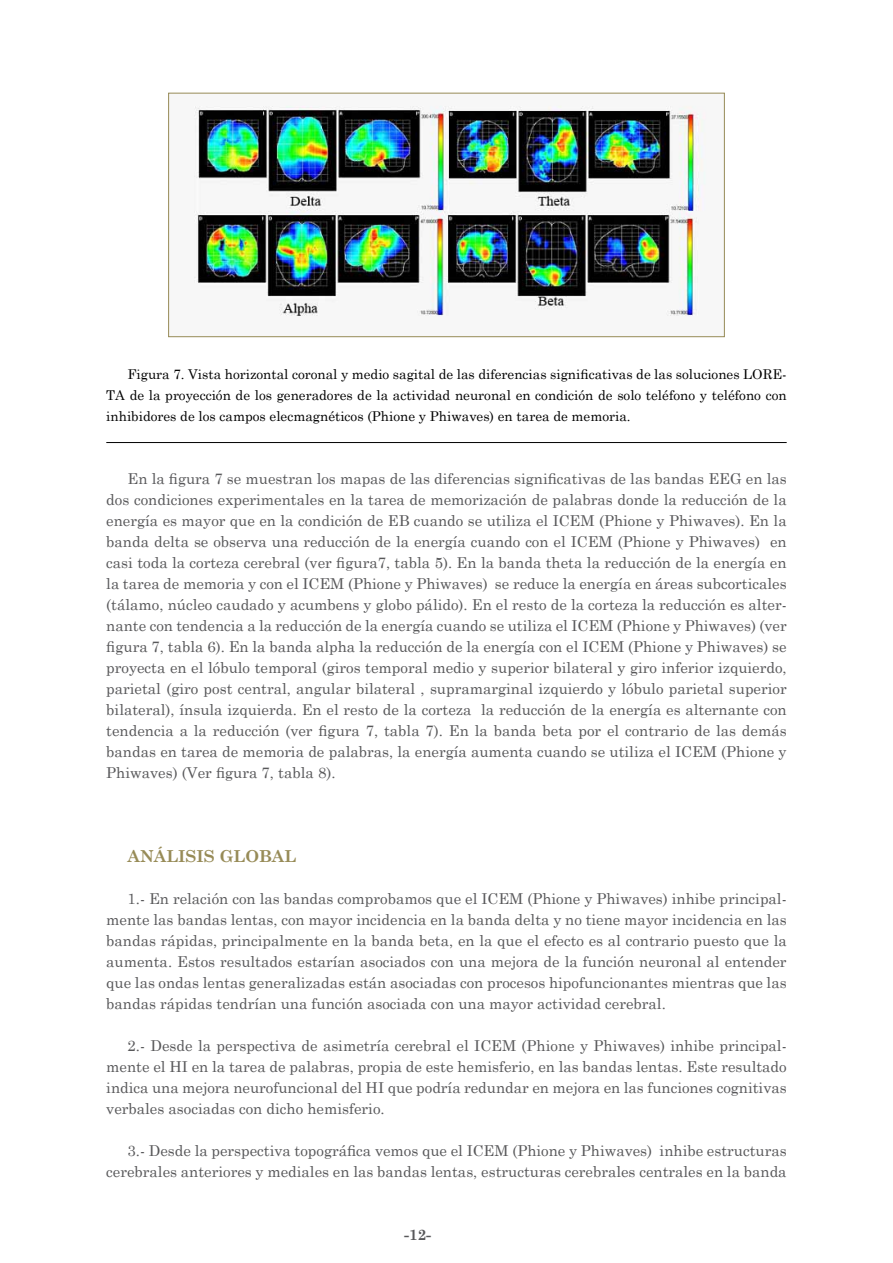
<style>
.page{position:relative;width:893px;height:1263px;background:#fff}
.page>*{position:absolute;margin:0;border:0;box-sizing:border-box;transform-origin:0 0}
.t1{font:700 16.5px "Century Schoolbook";color:#978b57}
.t2{font:15px/21px "Century Schoolbook";color:#58585a;text-align:justify}
.t3{font:700 15px "Century Schoolbook";color:#58585a}
.t4{font:13.5px/21px "Century Schoolbook";color:#000;text-align:justify}
</style>
<div class="page">
<hr style="left:106px;top:442px;width:681px;height:1px;background:#000">
<img style="left:194px;top:105px;width:512px;height:212px">
<div style="left:168px;top:93px;width:557px;height:244px;border:1px solid #978b57"></div>
<p class="t4" style="left:106px;top:363px;width:682px;text-indent:21px">Figura 7. Vista horizontal coronal y medio sagital de las diferencias significativas de las soluciones LORE-TA de la proyección de los generadores de la actividad neuronal en condición de solo teléfono y teléfono con inhibidores de los campos elecmagnéticos (Phione y Phiwaves) en tarea de memoria.</p>
<p class="t2" style="left:106px;top:467px;width:682px;text-indent:21px">En la figura 7 se muestran los mapas de las diferencias significativas de las bandas EEG en las dos condiciones experimentales en la tarea de memorización de palabras donde la reducción de la energía es mayor que en la condición de EB cuando se utiliza el ICEM (Phione y Phiwaves). En la banda delta se observa una reducción de la energía cuando con el ICEM (Phione y Phiwaves) en casi toda la corteza cerebral (ver figura7, tabla 5). En la banda theta la reducción de la energía en la tarea de memoria y con el ICEM (Phione y Phiwaves) se reduce la energía en áreas subcorticales (tálamo, núcleo caudado y acumbens y globo pálido). En el resto de la corteza la reducción es alter&shy;nante con tendencia a la reducción de la energía cuando se utiliza el ICEM (Phione y Phiwaves) (ver figura 7, tabla 6). En la banda alpha la reducción de la energía con el ICEM (Phione y Phiwaves) se proyecta en el lóbulo temporal (giros temporal medio y superior bilateral y giro inferior izquierdo, parietal (giro post central, angular bilateral , supramarginal izquierdo y lóbulo parietal superior bilateral), ínsula izquierda. En el resto de la corteza la reducción de la energía es alternante con tendencia a la reducción (ver figura 7, tabla 7). En la banda beta por el contrario de las demás bandas en tarea de memoria de palabras, la energía aumenta cuando se utiliza el ICEM (Phione y Phiwaves) (Ver figura 7, tabla 8).</p>
<p class="t1" style="left:128px;top:843px;width:170px">ANÁLISIS GLOBAL</p>
<p class="t2" style="left:106px;top:887px;width:682px;text-indent:21px">1.- En relación con las bandas comprobamos que el ICEM (Phione y Phiwaves) inhibe principal&shy;mente las bandas lentas, con mayor incidencia en la banda delta y no tiene mayor incidencia en las bandas rápidas, principalmente en la banda beta, en la que el efecto es al contrario puesto que la aumenta. Estos resultados estarían asociados con una mejora de la función neuronal al entender que las ondas lentas generalizadas están asociadas con procesos hipofuncionantes mientras que las bandas rápidas tendrían una función asociada con una mayor actividad cerebral.</p>
<p class="t2" style="left:106px;top:1034px;width:682px;text-indent:21px">2.- Desde la perspectiva de asimetría cerebral el ICEM (Phione y Phiwaves) inhibe principal&shy;mente el HI en la tarea de palabras, propia de este hemisferio, en las bandas lentas. Este resultado indica una mejora neurofuncional del HI que podría redundar en mejora en las funciones cognitivas verbales asociadas con dicho hemisferio.</p>
<p class="t2" style="left:106px;top:1139px;width:682px;text-align:right">3.- Desde la perspectiva topográfica vemos que el ICEM (Phione y Phiwaves) inhibe estructuras cerebrales anteriores y mediales en las bandas lentas, estructuras cerebrales centrales en la banda</p>
<p class="t3" style="left:404px;top:1223px;width:29px">-12-</p>
</div>
